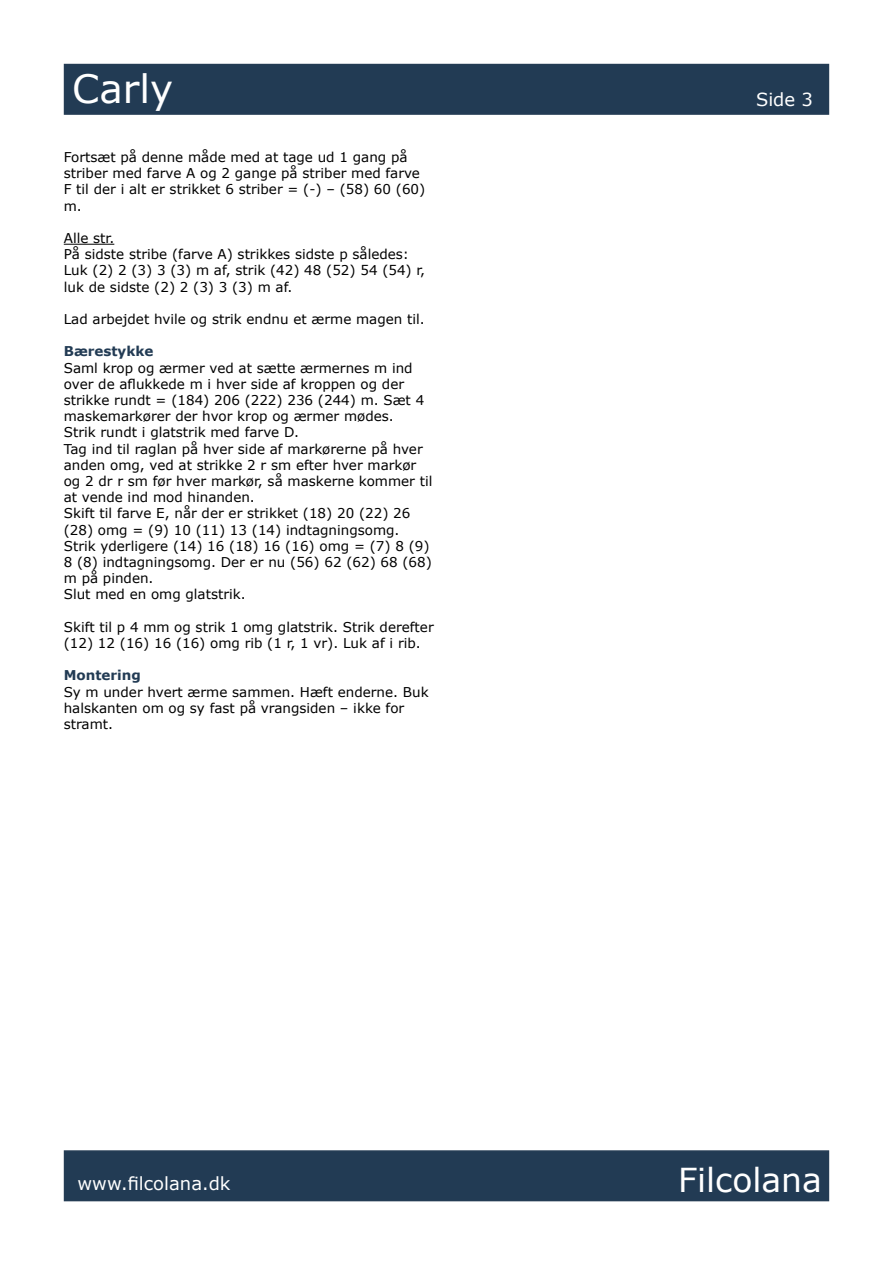
<style>
.page{position:relative;width:893px;height:1263px;background:#fff}
.page>*{position:absolute;margin:0;border:0;box-sizing:border-box;transform-origin:0 0}
.t1{font:39px "Verdana";color:#fff}
.t2{font:33px "Verdana";color:#fff}
.t3{font:18px "Verdana";color:#fff}
.t4{font:13.5px/16.2px "Verdana";color:#000}
.t5{font:700 13.5px "Verdana";color:#223b54}
</style>
<div class="page">
<div style="left:64px;top:64px;width:765px;height:51px;background:#223b54;border:2px solid #243c54"></div>
<div style="left:64px;top:1150px;width:765px;height:51px;background:#223b54;border:2px solid #243c54"></div>
<hr style="left:64px;top:244px;width:50px;height:1px;background:#000">
<h1 class="t1" style="left:72px;top:62px;width:103px">Carly</h1>
<p class="t4" style="left:64px;top:149px;width:363px">Fortsæt på denne måde med at tage ud 1 gang på striber med farve A og 2 gange på striber med farve F til der i alt er strikket 6 striber = (-) – (58) 60 (60) m.</p>
<p class="t4" style="left:64px;top:230px;width:363px">Alle str.<br>På sidste stribe (farve A) strikkes sidste p således:<br>Luk (2) 2 (3) 3 (3) m af, strik (42) 48 (52) 54 (54) r, luk de sidste (2) 2 (3) 3 (3) m af.</p>
<p class="t4" style="left:64px;top:311px;width:362px">Lad arbejdet hvile og strik endnu et ærme magen til.</p>
<p class="t5" style="left:64px;top:342px;width:91px">Bærestykke</p>
<p class="t4" style="left:64px;top:359px;width:370px">Saml krop og ærmer ved at sætte ærmernes m ind over de aflukkede m i hver side af kroppen og der strikke rundt = (184) 206 (222) 236 (244) m. Sæt 4 maskemarkører der hvor krop og ærmer mødes.<br>Strik rundt i glatstrik med farve D.<br>Tag ind til raglan på hver side af markørerne på hver anden omg, ved at strikke 2 r sm efter hver markør og 2 dr r sm før hver markør, så maskerne kommer til at vende ind mod hinanden.<br>Skift til farve E, når der er strikket (18) 20 (22) 26 (28) omg = (9) 10 (11) 13 (14) indtagningsomg.<br>Strik yderligere (14) 16 (18) 16 (16) omg = (7) 8 (9)<br>8 (8) indtagningsomg. Der er nu (56) 62 (62) 68 (68) m på pinden.<br>Slut med en omg glatstrik.</p>
<p class="t4" style="left:64px;top:619px;width:371px">Skift til p 4 mm og strik 1 omg glatstrik. Strik derefter (12) 12 (16) 16 (16) omg rib (1 r, 1 vr). Luk af i rib.</p>
<p class="t5" style="left:64px;top:666px;width:79px">Montering</p>
<p class="t4" style="left:64px;top:683px;width:366px">Sy m under hvert ærme sammen. Hæft enderne. Buk halskanten om og sy fast på vrangsiden – ikke for stramt.</p>
<h3 class="t3" style="left:756px;top:87px;width:58px">Side 3</h3>
<h3 class="t3" style="left:78px;top:1171px;width:154px">www.filcolana.dk</h3>
<h2 class="t2" style="left:678px;top:1157px;width:145px">Filcolana</h2>
</div>
